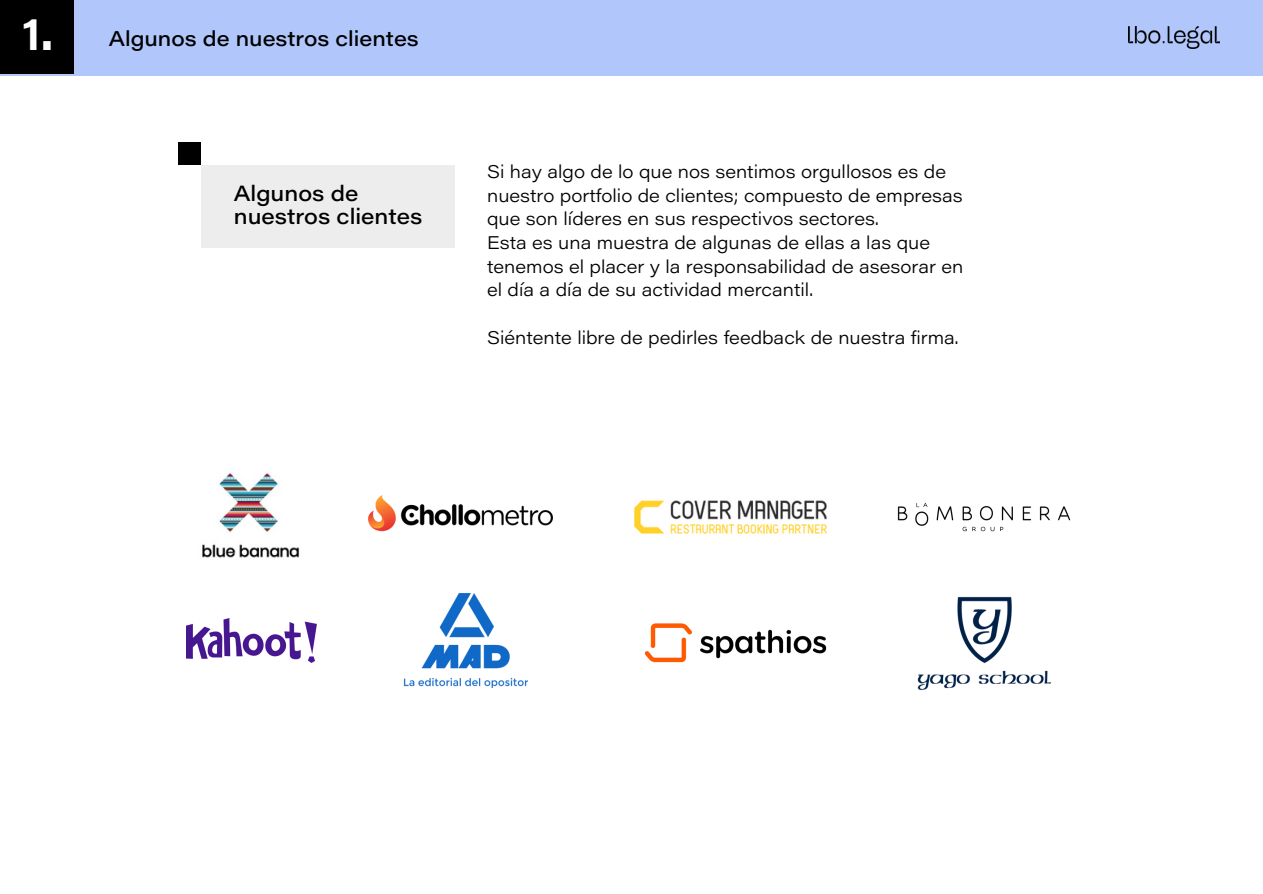
<style>
.page{position:relative;width:1263px;height:894px;background:#fff}
.page>*{position:absolute;margin:0;border:0;box-sizing:border-box;transform-origin:0 0}
.t1{font:600 45.6px "Acumin Pro Wide";color:#fff}
.t2{font:500 21.6px/23.7px "Acumin Pro Wide";color:#000}
.t3{font:500 21px "Acumin Pro Wide";color:#000}
.t4{font:300 18px/23.7px "Acumin Pro Wide";color:#000}
</style>
<div class="page">
<div style="left:0;top:0;width:1263px;height:75px;background:#b1c7fc"></div>
<div style="left:178px;top:142px;width:23px;height:23px;background:#000"></div>
<div style="left:201px;top:165px;width:253px;height:82px;background:#ededed"></div>
<img style="left:1128px;top:27px;width:91px;height:21px">
<div style="left:0;top:1px;width:74px;height:73px;background:#000"></div>
<img style="left:202px;top:473px;width:98px;height:85px">
<img style="left:368px;top:495px;width:185px;height:37px">
<img style="left:634px;top:500px;width:193px;height:34px">
<img style="left:187px;top:618px;width:129px;height:44px">
<img style="left:404px;top:593px;width:123px;height:94px">
<img style="left:644px;top:623px;width:183px;height:40px">
<img style="left:917px;top:596px;width:134px;height:95px">
<img style="left:897px;top:502px;width:174px;height:30px">
<p class="t1" style="left:22px;top:16px;width:33px">1.</p>
<p class="t3" style="left:109px;top:30px;width:311px">Algunos de nuestros clientes</p>
<p class="t2" style="left:234px;top:184px;width:190px">Algunos de nuestros clientes</p>
<p class="t4" style="left:487px;top:162px;width:477px">Si hay algo de lo que nos sentimos orgullosos es de nuestro portfolio de clientes; compuesto de empresas que son líderes en sus respectivos sectores.</p>
<p class="t4" style="left:487px;top:233px;width:478px">Esta es una muestra de algunas de ellas a las que tenemos el placer y la responsabilidad de asesorar en el día a día de su actividad mercantil.</p>
<p class="t4" style="left:487px;top:327px;width:473px">Siéntente libre de pedirles feedback de nuestra firma.</p>
</div>
